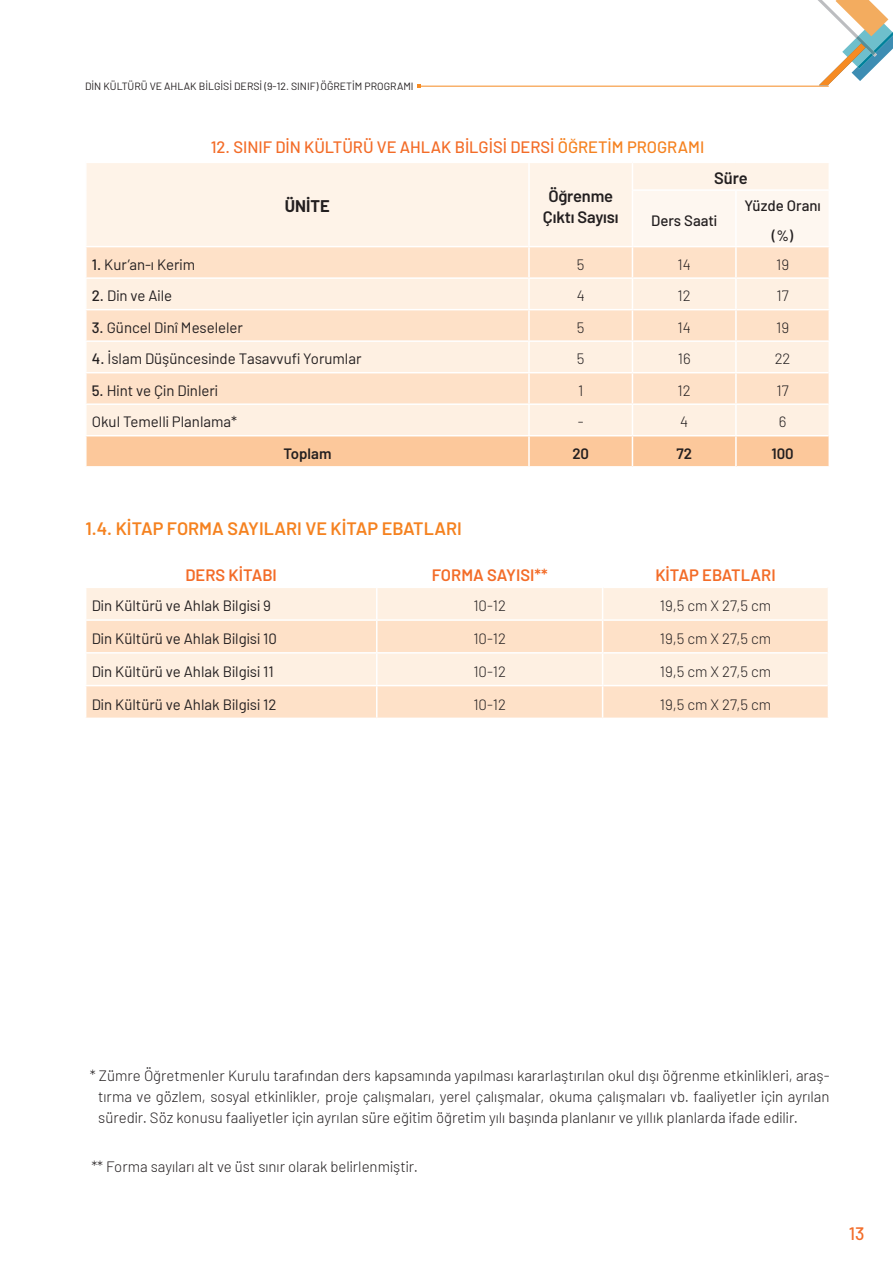
<style>
.page{position:relative;width:893px;height:1263px;background:#fff}
.page>*{position:absolute;margin:0;border:0;box-sizing:border-box;transform-origin:0 0}
.t1{font:600 18px "Barlow";color:#f58220}
.t2{font:500 18px "Barlow";color:#f36c28}
.t3{font:500 16.5px "Barlow";color:#f36c28}
.t4{font:600 16.5px "Barlow";color:#f36c28}
.t5{font:600 16.5px/21px "Barlow";letter-spacing:-.01em;color:#231f20;text-align:center}
.t6{font:700 16.5px "Barlow";color:#231f20}
.t7{font:300 15px/21px "Barlow";color:#231f20;text-align:justify}
.t8{font:15px "Barlow";color:#231f20}
.t9{font:500 15px/29.5px "Barlow";color:#231f20;text-align:center}
.t10{font:600 15px "Barlow";color:#231f20}
.t11{font:10.5px "Barlow";color:#231f20}
.s1{color:#f58220}
.s2{font-weight:500}
</style>
<div class="page">
<hr style="left:419px;top:86px;width:410px;height:1px;background:#f68b23">
<svg style="left:818px;top:0;width:75px;height:85px"></svg>
<div style="left:87px;top:163px;width:545px;height:83px;background:#fef3e8"></div>
<div style="left:87px;top:247px;width:741px;height:30px;background:#fee1c8"></div>
<svg style="left:87px;top:279px;width:741px;height:156px;background:#feead7"></svg>
<div style="left:87px;top:436px;width:741px;height:30px;background:#fcc89b"></div>
<hr style="left:528px;top:163px;width:2px;height:27px;background:#fff">
<hr style="left:528px;top:190px;width:2px;height:56px;background:#fff">
<div style="left:633px;top:163px;width:195px;height:83px;background:#fef7f0"></div>
<hr style="left:633px;top:189px;width:102px;height:2px;background:#fff">
<hr style="left:735px;top:189px;width:95px;height:2px;background:#fff">
<hr style="left:735px;top:191px;width:2px;height:55px;background:#fff">
<hr style="left:528px;top:247px;width:2px;height:30px;background:#fff">
<hr style="left:735px;top:247px;width:2px;height:30px;background:#fff">
<hr style="left:735px;top:279px;width:2px;height:30px;background:#fff">
<hr style="left:633px;top:309px;width:104px;height:1px;background:#fff">
<hr style="left:735px;top:310px;width:2px;height:30px;background:#fff">
<hr style="left:633px;top:340px;width:104px;height:2px;background:#fff">
<hr style="left:735px;top:342px;width:2px;height:30px;background:#fff">
<hr style="left:735px;top:436px;width:2px;height:30px;background:#fff">
<hr style="left:632px;top:247px;width:1px;height:30px;background:#fff">
<hr style="left:737px;top:309px;width:93px;height:1px;background:#fff">
<hr style="left:737px;top:340px;width:93px;height:2px;background:#fff">
<hr style="left:85px;top:309px;width:443px;height:1px;background:#fff">
<hr style="left:85px;top:340px;width:443px;height:2px;background:#fff">
<hr style="left:528px;top:279px;width:2px;height:30px;background:#fff">
<hr style="left:632px;top:279px;width:1px;height:30px;background:#fff">
<hr style="left:528px;top:309px;width:105px;height:1px;background:#fff">
<hr style="left:528px;top:310px;width:2px;height:30px;background:#fff">
<hr style="left:632px;top:310px;width:1px;height:30px;background:#fff">
<hr style="left:528px;top:340px;width:105px;height:2px;background:#fff">
<hr style="left:528px;top:342px;width:2px;height:30px;background:#fff">
<hr style="left:632px;top:342px;width:1px;height:30px;background:#fff">
<hr style="left:528px;top:436px;width:2px;height:30px;background:#fff">
<hr style="left:632px;top:436px;width:1px;height:30px;background:#fff">
<hr style="left:85px;top:372px;width:444px;height:1px;background:#fff">
<hr style="left:528px;top:373px;width:2px;height:30px;background:#fff">
<hr style="left:529px;top:372px;width:103px;height:1px;background:#fff">
<hr style="left:632px;top:373px;width:1px;height:30px;background:#fff">
<hr style="left:632px;top:372px;width:104px;height:1px;background:#fff">
<hr style="left:735px;top:373px;width:2px;height:30px;background:#fff">
<hr style="left:736px;top:372px;width:92px;height:1px;background:#fff">
<hr style="left:85px;top:403px;width:444px;height:2px;background:#fff">
<hr style="left:528px;top:405px;width:2px;height:30px;background:#fff">
<hr style="left:529px;top:403px;width:103px;height:2px;background:#fff">
<hr style="left:632px;top:405px;width:1px;height:30px;background:#fff">
<hr style="left:632px;top:403px;width:104px;height:2px;background:#fff">
<hr style="left:735px;top:405px;width:2px;height:30px;background:#fff">
<hr style="left:736px;top:403px;width:92px;height:2px;background:#fff">
<div style="left:86px;top:588px;width:742px;height:31px;background:#fef0e2"></div>
<svg style="left:86px;top:621px;width:742px;height:97px;background:#fee6d1"></svg>
<hr style="left:85px;top:652px;width:291px;height:2px;background:#fff">
<hr style="left:603px;top:652px;width:225px;height:2px;background:#fff">
<hr style="left:85px;top:685px;width:291px;height:1px;background:#fff">
<hr style="left:603px;top:685px;width:225px;height:1px;background:#fff">
<hr style="left:376px;top:588px;width:1px;height:31px;background:#fff">
<hr style="left:602px;top:588px;width:1px;height:31px;background:#fff">
<hr style="left:376px;top:621px;width:1px;height:31px;background:#fff">
<hr style="left:602px;top:621px;width:1px;height:31px;background:#fff">
<hr style="left:376px;top:652px;width:227px;height:2px;background:#fff">
<hr style="left:376px;top:654px;width:1px;height:31px;background:#fff">
<hr style="left:602px;top:654px;width:1px;height:31px;background:#fff">
<hr style="left:376px;top:685px;width:227px;height:1px;background:#fff">
<hr style="left:376px;top:686px;width:1px;height:32px;background:#fff">
<hr style="left:602px;top:686px;width:1px;height:32px;background:#fff">
<p class="t11" style="left:85px;top:79px;width:330px">DİN KÜLTÜRÜ VE AHLAK BİLGİSİ DERSİ (9-12. SINIF) ÖĞRETİM PROGRAMI</p>
<p class="t3" style="left:211px;top:135px;width:495px">12. SINIF DİN KÜLTÜRÜ VE AHLAK BİLGİSİ DERSİ <span class="s1">ÖĞRETİM PROGRAMI</span></p>
<p class="t6" style="left:285px;top:194px;width:46px">ÜNİTE</p>
<p class="t5" style="left:543px;top:184px;width:77px">Öğrenme<br>Çıktı Sayısı</p>
<p class="t5" style="left:714px;top:166px;width:35px">Süre</p>
<p class="t9" style="left:651px;top:204px;width:68px">Ders Saati</p>
<p class="t9" style="left:744px;top:190px;width:78px">Yüzde Oranı (%)</p>
<p class="t8" style="left:92px;top:254px;width:105px"><span class="s2">1.</span> Kur’an-ı Kerim</p>
<p class="t7" style="left:577px;top:253px;width:9px">5</p>
<p class="t7" style="left:678px;top:253px;width:15px">14</p>
<p class="t7" style="left:776px;top:253px;width:15px">19</p>
<p class="t8" style="left:92px;top:285px;width:82px"><span class="s2">2.</span> Din ve Aile</p>
<p class="t7" style="left:577px;top:284px;width:10px">4</p>
<p class="t7" style="left:678px;top:284px;width:15px">12</p>
<p class="t7" style="left:776px;top:284px;width:14px">17</p>
<p class="t8" style="left:92px;top:317px;width:153px"><span class="s2">3.</span> Güncel Dinî Meseleler</p>
<p class="t7" style="left:577px;top:316px;width:9px">5</p>
<p class="t7" style="left:678px;top:316px;width:15px">14</p>
<p class="t7" style="left:776px;top:316px;width:15px">19</p>
<p class="t8" style="left:92px;top:348px;width:271px"><span class="s2">4.</span> İslam Düşüncesinde Tasavvufi Yorumlar</p>
<p class="t7" style="left:577px;top:347px;width:9px">5</p>
<p class="t7" style="left:678px;top:347px;width:14px">16</p>
<p class="t7" style="left:775px;top:347px;width:17px">22</p>
<p class="t8" style="left:92px;top:380px;width:128px"><span class="s2">5.</span> Hint ve Çin Dinleri</p>
<p class="t7" style="left:578px;top:379px;width:7px">1</p>
<p class="t7" style="left:678px;top:379px;width:15px">12</p>
<p class="t7" style="left:776px;top:379px;width:14px">17</p>
<p class="t8" style="left:92px;top:411px;width:147px">Okul Temelli Planlama*</p>
<p class="t7" style="left:578px;top:410px;width:7px">-</p>
<p class="t7" style="left:680px;top:410px;width:10px">4</p>
<p class="t7" style="left:779px;top:410px;width:9px">6</p>
<p class="t10" style="left:283px;top:442px;width:50px">Toplam</p>
<p class="t10" style="left:572px;top:442px;width:18px">20</p>
<p class="t10" style="left:676px;top:442px;width:17px">72</p>
<p class="t10" style="left:771px;top:442px;width:24px">100</p>
<p class="t1" style="left:85px;top:515px;width:378px">1.4. KİTAP FORMA SAYILARI VE KİTAP EBATLARI</p>
<p class="t4" style="left:185px;top:563px;width:93px">DERS KİTABI</p>
<p class="t4" style="left:432px;top:563px;width:117px">FORMA SAYISI**</p>
<p class="t4" style="left:655px;top:563px;width:122px">KİTAP EBATLARI</p>
<p class="t8" style="left:92px;top:595px;width:181px">Din Kültürü ve Ahlak Bilgisi 9</p>
<p class="t7" style="left:473px;top:594px;width:34px">10-12</p>
<p class="t7" style="left:660px;top:594px;width:113px">19,5 cm X 27,5 cm</p>
<p class="t8" style="left:92px;top:628px;width:187px">Din Kültürü ve Ahlak Bilgisi 10</p>
<p class="t7" style="left:473px;top:627px;width:34px">10-12</p>
<p class="t7" style="left:660px;top:627px;width:113px">19,5 cm X 27,5 cm</p>
<p class="t8" style="left:92px;top:660px;width:184px">Din Kültürü ve Ahlak Bilgisi 11</p>
<p class="t7" style="left:473px;top:660px;width:34px">10-12</p>
<p class="t7" style="left:660px;top:660px;width:113px">19,5 cm X 27,5 cm</p>
<p class="t8" style="left:92px;top:693px;width:186px">Din Kültürü ve Ahlak Bilgisi 12</p>
<p class="t7" style="left:473px;top:692px;width:34px">10-12</p>
<p class="t7" style="left:660px;top:692px;width:113px">19,5 cm X 27,5 cm</p>
<p class="t7" style="left:98px;top:1064px;width:733px;text-indent:-9px">* Zümre Öğretmenler Kurulu tarafından ders kapsamında yapılması kararlaştırılan okul dışı öğrenme etkinlikleri, araş&shy;tırma ve gözlem, sosyal etkinlikler, proje çalışmaları, yerel çalışmalar, okuma çalışmaları vb. faaliyetler için ayrılan süredir. Söz konusu faaliyetler için ayrılan süre eğitim öğretim yılı başında planlanır ve yıllık planlarda ifade edilir.</p>
<p class="t7" style="left:91px;top:1155px;width:328px">** Forma sayıları alt ve üst sınır olarak belirlenmiştir.</p>
<p class="t2" style="left:849px;top:1220px;width:17px">13</p>
</div>
